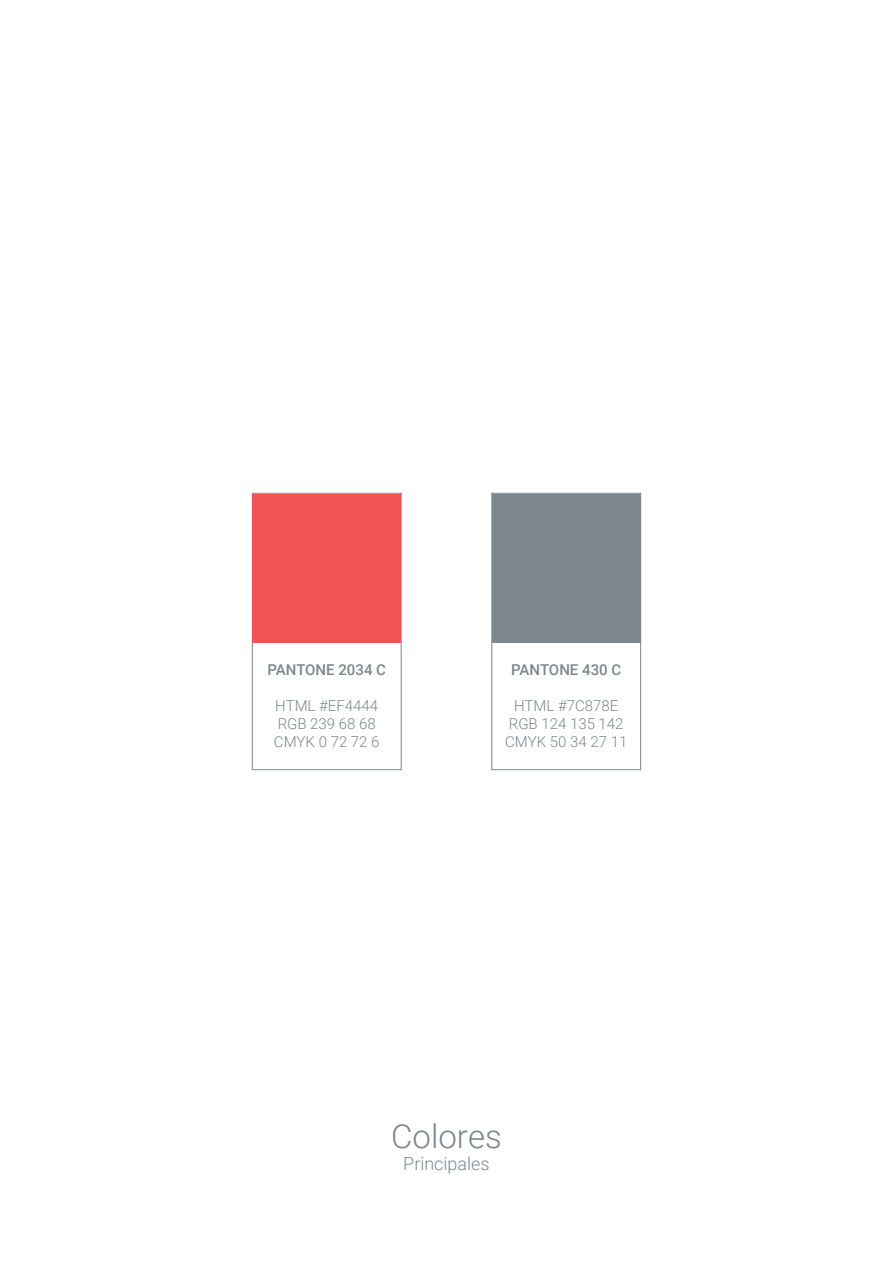
<style>
.page{position:relative;width:893px;height:1263px;background:#fff}
.page>*{position:absolute;margin:0;border:0;box-sizing:border-box;transform-origin:0 0}
.t1{font:300 33px "Roboto";color:#7c878e}
.t2{font:300 18px "Roboto";color:#7c878e}
.t3{font:300 15px/18px "Roboto";color:#7c878e}
.t4{font:500 15px "Roboto";color:#7c878e}
</style>
<div class="page">
<div style="left:252px;top:493px;width:149px;height:277px;border:1px solid #7c878e"></div>
<div style="left:252px;top:494px;width:149px;height:148px;background:#f05355"></div>
<div style="left:492px;top:493px;width:149px;height:277px;border:1px solid #7c878e"></div>
<div style="left:492px;top:494px;width:149px;height:148px;background:#7c878e"></div>
<p class="t4" style="left:267px;top:659px;width:120px">PANTONE 2034 C</p>
<p class="t3" style="left:274px;top:696px;width:107px">HTML #EF4444<br>RGB 239 68 68<br>CMYK 0 72 72 6</p>
<p class="t4" style="left:511px;top:659px;width:112px">PANTONE 430 C</p>
<p class="t3" style="left:505px;top:696px;width:124px;text-align:center">HTML #7C878E<br>RGB 124 135 142<br>CMYK 50 34 27 11</p>
<h1 class="t1" style="left:391px;top:1113px;width:112px">Colores</h1>
<p class="t2" style="left:403px;top:1150px;width:88px">Principales</p>
</div>
